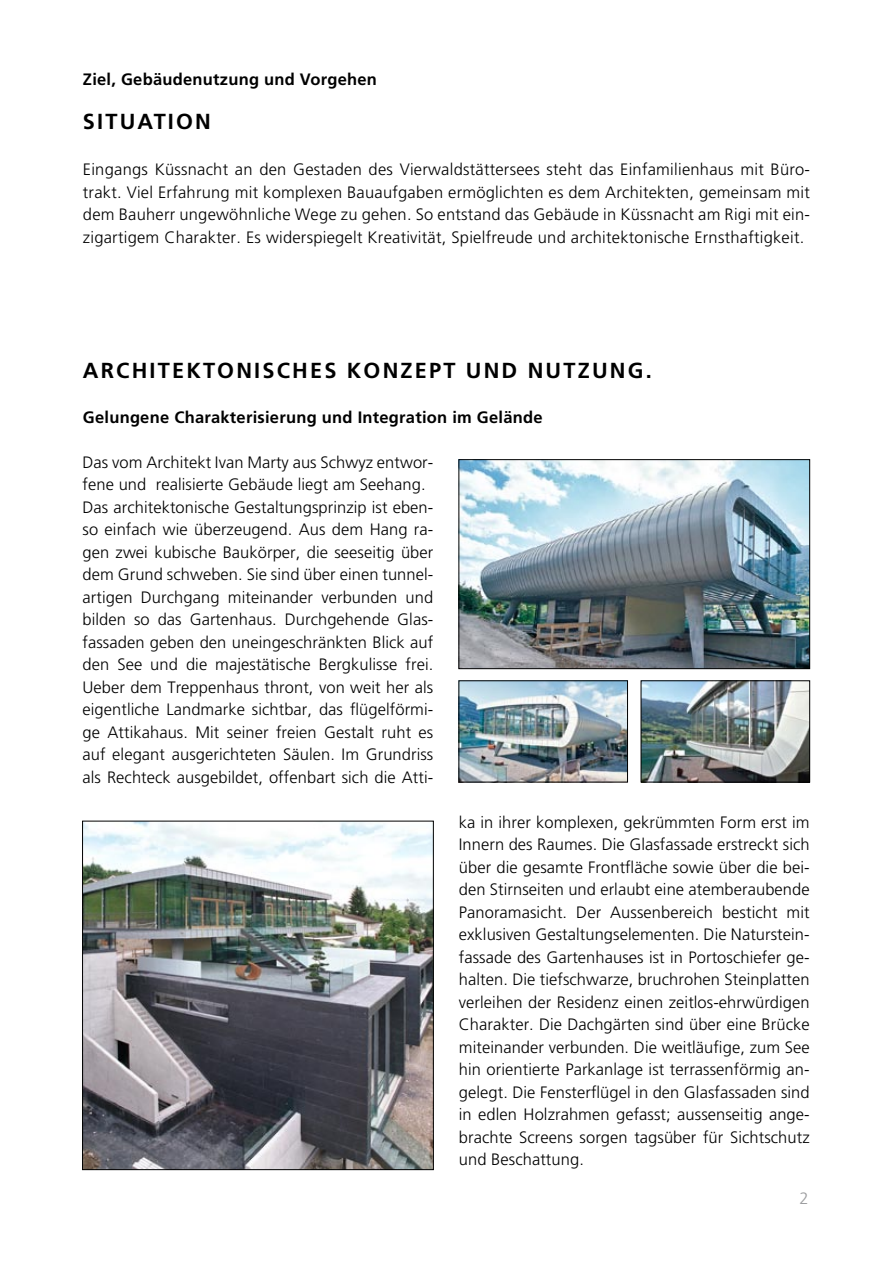
<style>
.page{position:relative;width:893px;height:1263px;background:#fff}
.page>*{position:absolute;margin:0;border:0;box-sizing:border-box;transform-origin:0 0}
.t1{font:700 21.75px "Frutiger";letter-spacing:.1em;color:#000}
.t2{font:300 16.5px/22.5px "Frutiger";letter-spacing:.005em;color:#000;text-align:justify}
.t3{font:700 16.5px "Frutiger";letter-spacing:.015em;color:#000}
.t4{font:300 16.5px "Frutiger";color:#9c9d9f}
</style>
<div class="page">
<img style="left:460px;top:461px;width:348px;height:206px">
<div style="left:458px;top:459px;width:352px;height:210px;border:1px solid #000"></div>
<img style="left:84px;top:823px;width:348px;height:345px">
<div style="left:82px;top:821px;width:352px;height:349px;border:1px solid #000"></div>
<img style="left:460px;top:682px;width:166px;height:98px">
<div style="left:458px;top:680px;width:170px;height:102px;border:1px solid #000"></div>
<img style="left:643px;top:682px;width:165px;height:98px">
<div style="left:641px;top:680px;width:169px;height:102px;border:1px solid #000"></div>
<p class="t3" style="left:83px;top:70px;width:295px">Ziel, Gebäudenutzung und Vorgehen</p>
<h1 class="t1" style="left:83px;top:108px;width:130px">Situation</h1>
<p class="t2" style="left:83px;top:158px;width:729px">Eingangs Küssnacht an den Gestaden des Vierwaldstättersees steht das Einfamilienhaus mit Büro&shy;trakt. Viel Erfahrung mit komplexen Bauaufgaben ermöglichten es dem Architekten, gemeinsam mit dem Bauherr ungewöhnliche Wege zu gehen. So entstand das Gebäude in Küssnacht am Rigi mit ein&shy;zigartigem Charakter. Es widerspiegelt Kreativität, Spielfreude und architektonische Ernsthaftigkeit.</p>
<h1 class="t1" style="left:83px;top:358px;width:570px">Architektonisches Konzept und Nutzung.</h1>
<p class="t3" style="left:83px;top:407px;width:461px">Gelungene Charakterisierung und Integration im Gelände</p>
<p class="t2" style="left:83px;top:451px;width:352px;text-align:left">Das vom Architekt Ivan Marty aus Schwyz entwor&shy;fene und realisierte Gebäude liegt am Seehang.<br>Das architektonische Gestaltungsprinzip ist eben&shy;so einfach wie überzeugend. Aus dem Hang ra&shy;gen zwei kubische Baukörper, die seeseitig über dem Grund schweben. Sie sind über einen tunnel&shy;artigen Durchgang miteinander verbunden und bilden so das Gartenhaus. Durchgehende Glas&shy;fassaden geben den uneingeschränkten Blick auf den See und die majestätische Bergkulisse frei.<br>Ueber dem Treppenhaus thront, von weit her als eigentliche Landmarke sichtbar, das flügelförmi&shy;ge Attikahaus. Mit seiner freien Gestalt ruht es auf elegant ausgerichteten Säulen. Im Grundriss als Rechteck ausgebildet, offenbart sich die Atti-</p>
<p class="t2" style="left:459px;top:811px;width:352px">ka in ihrer komplexen, gekrümmten Form erst im Innern des Raumes. Die Glasfassade erstreckt sich über die gesamte Frontfläche sowie über die bei&shy;den Stirnseiten und erlaubt eine atemberaubende Panoramasicht. Der Aussenbereich besticht mit exklusiven Gestaltungselementen. Die Naturstein&shy;fassade des Gartenhauses ist in Portoschiefer ge&shy;halten. Die tiefschwarze, bruchrohen Steinplatten verleihen der Residenz einen zeitlos-ehrwürdigen Charakter. Die Dachgärten sind über eine Brücke miteinander verbunden. Die weitläufige, zum See hin orientierte Parkanlage ist terrassenförmig an&shy;gelegt. Die Fensterflügel in den Glasfassaden sind in edlen Holzrahmen gefasst; aussenseitig ange&shy;brachte Screens sorgen tagsüber für Sichtschutz und Beschattung.</p>
<p class="t4" style="left:799px;top:1188px;width:11px">2</p>
</div>
